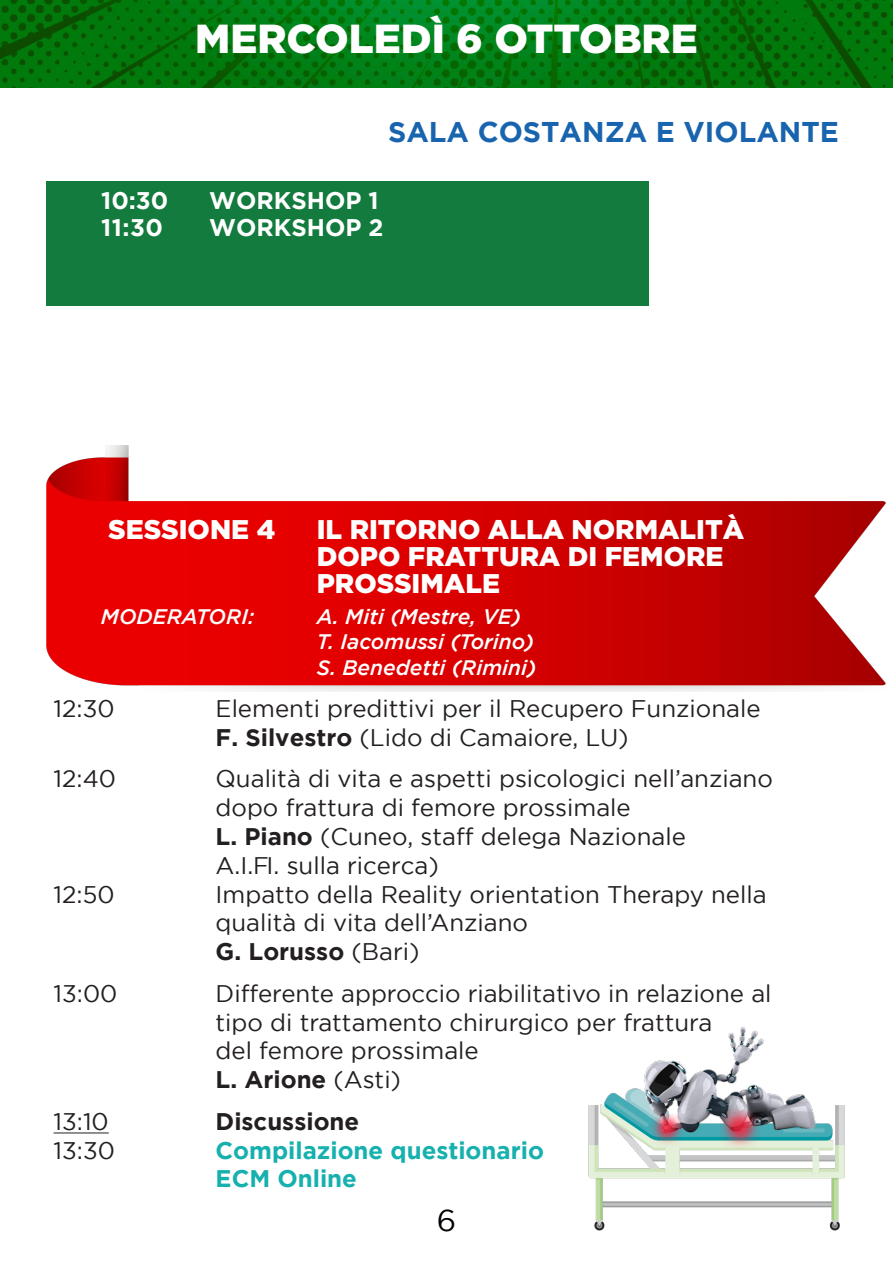
<style>
.page{position:relative;width:893px;height:1263px;background:#fff}
.page>*{position:absolute;margin:0;border:0;box-sizing:border-box;transform-origin:0 0}
.t1{font:900 40.5px "Gotham";color:#fff}
.t2{font:30px "Gotham";color:#020206}
.t3{font:700 28.5px "Gotham";color:#1964ae}
.t4{font:900 27px/27px "Gotham";color:#fff}
.t5{font:24px/28.8px "Gotham";color:#231f20}
.t6{font:700 24px/28.8px "Gotham";color:#16b0ae}
.t7{font:700 24px "Gotham";color:#fff}
.t8{font:700 24px "Gotham";color:#231f20}
.t9{font:italic 500 21px/25.2px "Gotham";color:#fff}
.s1{font-weight:700}
</style>
<div class="page">
<svg style="left:1px;top:0;width:891px;height:87px;background:#02760f"></svg>
<img style="left:588px;top:1027px;width:257px;height:204px">
<img style="left:47px;top:445px;width:839px;height:247px">
<div style="left:47px;top:182px;width:602px;height:124px;background:#137b3d"></div>
<hr style="left:54px;top:1133px;width:55px;height:1px;background:#231f20">
<p class="t1" style="left:195px;top:15px;width:504px">MERCOLEDÌ 6 OTTOBRE</p>
<p class="t3" style="left:388px;top:115px;width:452px">SALA COSTANZA E VIOLANTE</p>
<p class="t7" style="left:101px;top:186px;width:69px">10:30</p>
<p class="t7" style="left:209px;top:186px;width:171px">WORKSHOP 1</p>
<p class="t7" style="left:101px;top:213px;width:63px">11:30</p>
<p class="t7" style="left:209px;top:213px;width:176px">WORKSHOP 2</p>
<p class="t4" style="left:108px;top:515px;width:169px">SESSIONE 4</p>
<p class="t4" style="left:317px;top:515px;width:429px">IL RITORNO ALLA NORMALITÀ<br>DOPO FRATTURA DI FEMORE</p>
<p class="t4" style="left:317px;top:569px;width:185px">PROSSIMALE</p>
<p class="t9" style="left:101px;top:604px;width:155px">MODERATORI:</p>
<p class="t9" style="left:317px;top:604px;width:219px">A. Miti (Mestre, VE)<br>T. Iacomussi (Torino)</p>
<p class="t9" style="left:317px;top:654px;width:221px">S. Benedetti (Rimini)</p>
<p class="t5" style="left:54px;top:694px;width:62px">12:30</p>
<p class="t5" style="left:216px;top:694px;width:546px">Elementi predittivi per il Recupero Funzionale<br><span class="s1">F. Silvestro</span> (Lido di Camaiore, LU)</p>
<p class="t5" style="left:216px;top:764px;width:559px">Qualità di vita e aspetti psicologici nell’anziano dopo frattura di femore prossimale<br><span class="s1">L. Piano</span> (Cuneo, staff delega Nazionale<br>A.I.FI. sulla ricerca)<br>Impatto della Reality orientation Therapy nella qualità di vita dell’Anziano<br><span class="s1">G. Lorusso</span> (Bari)</p>
<p class="t5" style="left:216px;top:978px;width:557px">Differente approccio riabilitativo in relazione al tipo di trattamento chirurgico per frattura<br>del femore prossimale<br><span class="s1">L. Arione</span> (Asti)</p>
<p class="t5" style="left:54px;top:764px;width:64px">12:40</p>
<p class="t5" style="left:54px;top:879px;width:62px">12:50</p>
<p class="t5" style="left:54px;top:978px;width:65px">13:00</p>
<p class="t5" style="left:54px;top:1106px;width:57px">13:10</p>
<p class="t8" style="left:216px;top:1107px;width:145px">Discussione</p>
<p class="t5" style="left:54px;top:1135px;width:63px">13:30</p>
<p class="t6" style="left:216px;top:1135px;width:330px">Compilazione questionario<br>ECM Online</p>
<p class="t2" style="left:437px;top:1204px;width:21px">6</p>
</div>
